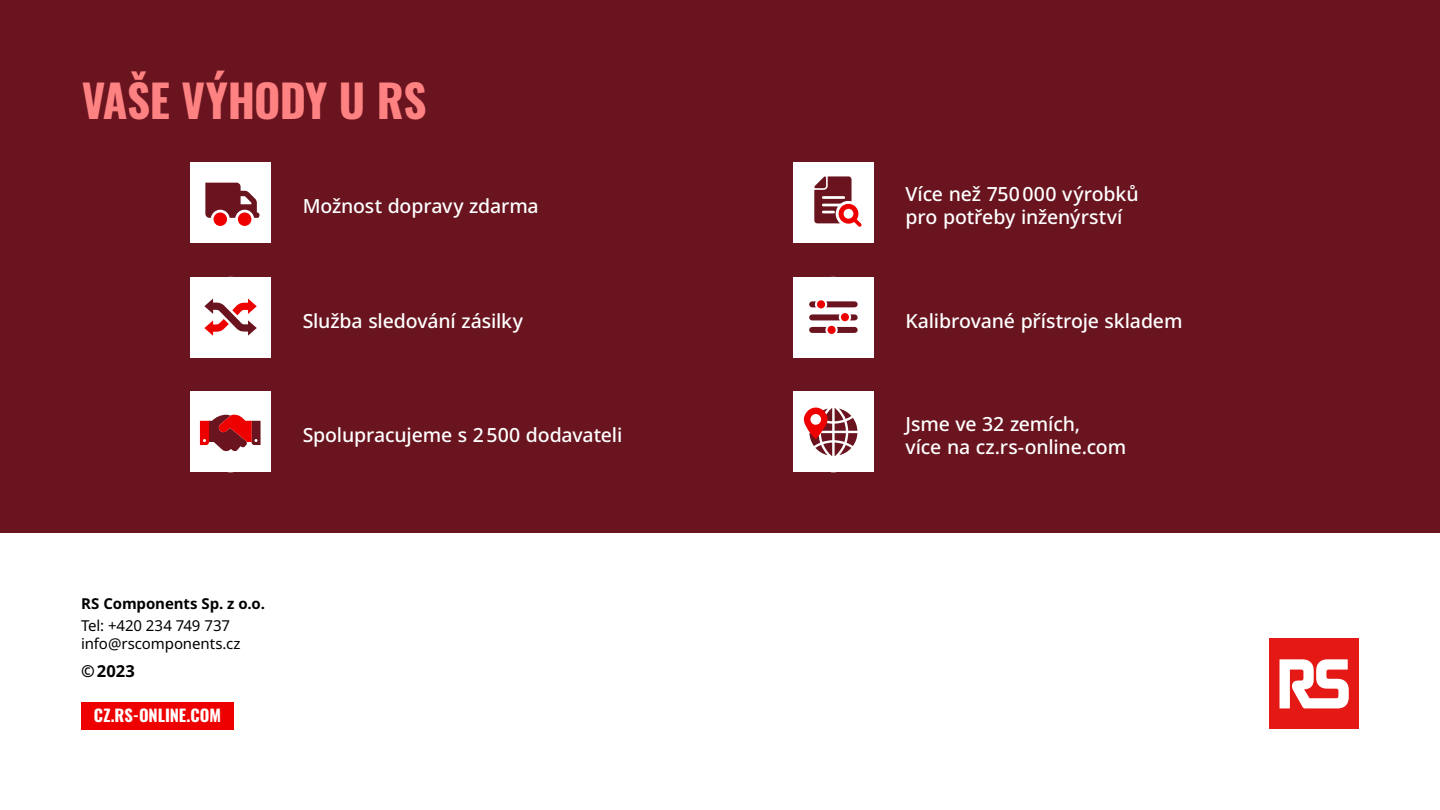
<style>
.page{position:relative;width:1440px;height:810px;background:#fff}
.page>*{position:absolute;margin:0;border:0;box-sizing:border-box;transform-origin:0 0}
.t1{font:700 45px "Oswald";letter-spacing:-.015em;color:#ff8282}
.t2{font:500 19.5px/22.9px "Noto Sans";letter-spacing:-.01em;color:#fff}
.t3{font:700 16.5px "Oswald";letter-spacing:-.005em;color:#fff}
.t4{font:700 16.5px "Noto Sans";color:#000}
.t5{font:15px/18px "Noto Sans";letter-spacing:-.005em;color:#000}
.t6{font:700 15px "Noto Sans";letter-spacing:-.005em;color:#000}
</style>
<div class="page">
<div style="left:0;top:0;width:1440px;height:532px;background:#69141e"></div>
<div style="left:190px;top:392px;width:81px;height:80px;background:#fff"></div>
<div style="left:793px;top:392px;width:81px;height:80px;background:#fff"></div>
<div style="left:190px;top:277px;width:81px;height:81px;background:#fff"></div>
<div style="left:793px;top:277px;width:81px;height:81px;background:#fff"></div>
<div style="left:190px;top:162px;width:81px;height:81px;background:#fff"></div>
<div style="left:793px;top:162px;width:81px;height:81px;background:#fff"></div>
<svg style="left:205px;top:183px;width:55px;height:43px"></svg>
<svg style="left:200px;top:415px;width:61px;height:37px"></svg>
<svg style="left:204px;top:299px;width:53px;height:37px"></svg>
<svg style="left:803px;top:407px;width:54px;height:49px"></svg>
<div style="left:810px;top:414px;width:11px;height:11px;background:#fff;border-radius:50%"></div>
<svg style="left:814px;top:176px;width:48px;height:51px"></svg>
<div style="left:812px;top:301px;width:43px;height:6px;background:#69141e"></div>
<div style="left:812px;top:314px;width:43px;height:6px;background:#69141e"></div>
<div style="left:812px;top:327px;width:43px;height:6px;background:#69141e"></div>
<svg style="left:815px;top:298px;width:12px;height:13px"></svg>
<div style="left:817px;top:300px;width:8px;height:8px;background:#ef0000;border-radius:50%"></div>
<svg style="left:839px;top:311px;width:12px;height:12px"></svg>
<div style="left:841px;top:313px;width:8px;height:8px;background:#ef0000;border-radius:50%"></div>
<svg style="left:825px;top:324px;width:13px;height:12px"></svg>
<div style="left:828px;top:326px;width:8px;height:8px;background:#ef0000;border-radius:50%"></div>
<div style="left:1269px;top:639px;width:90px;height:90px;background:#e41815"></div>
<svg style="left:1280px;top:659px;width:69px;height:50px"></svg>
<div style="left:81px;top:702px;width:153px;height:27px;background:#ef0000"></div>
<h1 class="t1" style="left:82px;top:77px;width:346px">VAŠE VÝHODY U RS</h1>
<p class="t2" style="left:303px;top:195px;width:238px">Možnost dopravy zdarma</p>
<p class="t2" style="left:303px;top:310px;width:222px">Služba sledování zásilky</p>
<p class="t2" style="left:303px;top:424px;width:321px">Spolupracujeme s 2500 dodavateli</p>
<p class="t6" style="left:81px;top:593px;width:186px">RS Components Sp. z o.o.</p>
<p class="t5" style="left:81px;top:617px;width:161px">Tel: +420 234 749 737 info@rscomponents.cz</p>
<p class="t4" style="left:81px;top:660px;width:56px">©2023</p>
<p class="t3" style="left:94px;top:707px;width:129px">CZ.RS-ONLINE.COM</p>
<p class="t2" style="left:906px;top:183px;width:235px">Více než 750000 výrobků pro potřeby inženýrství</p>
<p class="t2" style="left:906px;top:310px;width:279px">Kalibrované přístroje skladem</p>
<p class="t2" style="left:906px;top:413px;width:222px">Jsme ve 32 zemích,<br>více na cz.rs-online.com</p>
</div>
